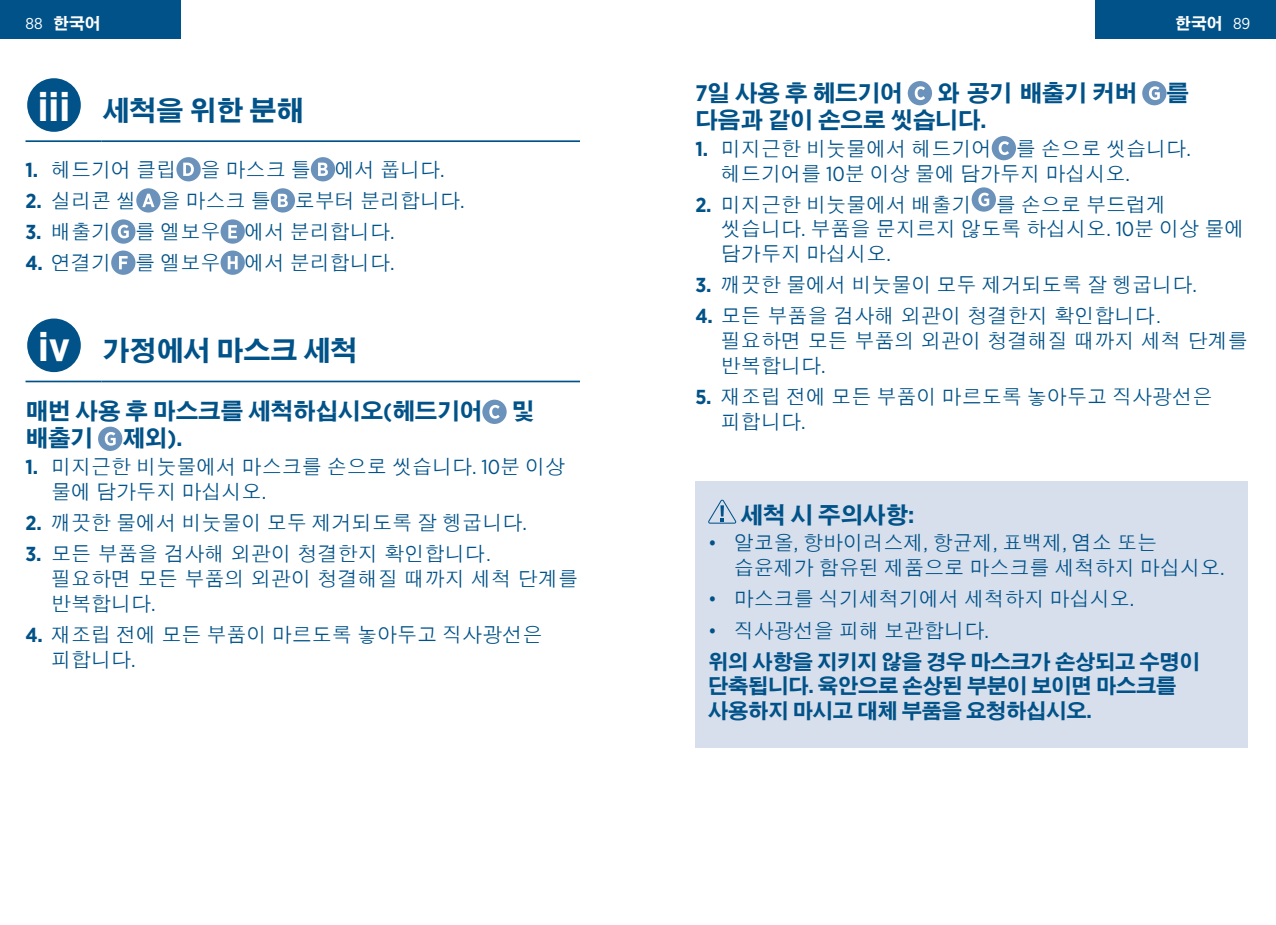
<style>
.page{position:relative;width:1276px;height:925px;background:#fff}
.page>*{position:absolute;margin:0;border:0;box-sizing:border-box;transform-origin:0 0}
.t1{font:27px "H2 gtr E";color:#005288}
.t2{font:22.5px "H2 gtr E";color:#005288}
.t3{font:20.25px/24.8px "H2 gtr M";letter-spacing:-.01em;color:#005288}
.t4{font:20.25px/24.8px "H2 gtr E";letter-spacing:-.01em;color:#005288}
.t5{font:15.75px "H2 gtr E";color:#fff}
.s1{font-family:"Gotham Narrow"}
.s2{font-family:"Gotham Narrow";font-weight:700;font-size:40.27px;color:#fff}
.s3{font-family:"Gotham Narrow";font-weight:700}
</style>
<div class="page">
<div style="left:0;top:0;width:180px;height:38px;background:#005288"></div>
<div style="left:1095px;top:0;width:181px;height:38px;background:#005288"></div>
<hr style="left:26px;top:140px;width:75px;height:2px;background:#005288">
<hr style="left:101px;top:140px;width:479px;height:2px;background:#005288">
<div style="left:27px;top:78px;width:54px;height:54px;background:#005288;border-radius:50%"></div>
<div style="left:176px;top:157px;width:25px;height:24px;background:#6a92bb;border-radius:50%"></div>
<svg style="left:183px;top:163px;width:11px;height:13px"></svg>
<div style="left:311px;top:157px;width:24px;height:24px;background:#6a92bb;border-radius:50%"></div>
<svg style="left:318px;top:163px;width:10px;height:13px"></svg>
<div style="left:136px;top:188px;width:25px;height:25px;background:#6a92bb;border-radius:50%"></div>
<svg style="left:142px;top:194px;width:12px;height:13px"></svg>
<div style="left:271px;top:188px;width:24px;height:25px;background:#6a92bb;border-radius:50%"></div>
<svg style="left:278px;top:194px;width:10px;height:13px"></svg>
<div style="left:111px;top:219px;width:24px;height:25px;background:#6a92bb;border-radius:50%"></div>
<svg style="left:118px;top:225px;width:11px;height:13px"></svg>
<div style="left:220px;top:219px;width:25px;height:25px;background:#6a92bb;border-radius:50%"></div>
<svg style="left:228px;top:225px;width:9px;height:13px"></svg>
<div style="left:111px;top:250px;width:24px;height:25px;background:#6a92bb;border-radius:50%"></div>
<svg style="left:119px;top:256px;width:9px;height:13px"></svg>
<svg style="left:220px;top:250px;width:25px;height:25px"></svg>
<svg style="left:228px;top:256px;width:10px;height:13px"></svg>
<hr style="left:26px;top:381px;width:75px;height:1px;background:#005288">
<hr style="left:101px;top:381px;width:479px;height:1px;background:#005288">
<div style="left:27px;top:318px;width:54px;height:54px;background:#005288;border-radius:50%"></div>
<div style="left:482px;top:400px;width:24px;height:24px;background:#6a92bb;border-radius:50%"></div>
<svg style="left:489px;top:405px;width:11px;height:14px"></svg>
<div style="left:98px;top:427px;width:24px;height:24px;background:#6a92bb;border-radius:50%"></div>
<svg style="left:105px;top:432px;width:11px;height:14px"></svg>
<div style="left:907px;top:81px;width:25px;height:24px;background:#6a92bb;border-radius:50%"></div>
<svg style="left:914px;top:86px;width:11px;height:14px"></svg>
<div style="left:1142px;top:81px;width:24px;height:24px;background:#6a92bb;border-radius:50%"></div>
<svg style="left:1149px;top:86px;width:10px;height:14px"></svg>
<div style="left:991px;top:136px;width:25px;height:24px;background:#6a92bb;border-radius:50%"></div>
<svg style="left:998px;top:141px;width:11px;height:14px"></svg>
<div style="left:971px;top:187px;width:25px;height:25px;background:#6a92bb;border-radius:50%"></div>
<svg style="left:978px;top:193px;width:11px;height:13px"></svg>
<div style="left:695px;top:481px;width:553px;height:266px;background:#d7dfec"></div>
<svg style="left:708px;top:499px;width:28px;height:25px"></svg>
<svg style="left:720px;top:505px;width:4px;height:11px"></svg>
<p class="t5" style="left:26px;top:16px;width:77px"><span class="s1">88</span> 한국어</p>
<h1 class="t1" style="left:38px;top:97px;width:267px"><span class="s2">iii</span> 세척을 위한 분해</h1>
<p class="t3" style="left:26px;top:157px;width:421px"><span class="s3">1.</span> 헤드기어 클립 을 마스크 틀 에서 풉니다<span class="s1">.</span></p>
<p class="t3" style="left:26px;top:188px;width:441px"><span class="s3">2.</span> 실리콘 씰 을 마스크 틀 로부터 분리합니다<span class="s1">.</span></p>
<p class="t3" style="left:26px;top:220px;width:370px"><span class="s3">3.</span> 배출기 를 엘보우 에서 분리합니다<span class="s1">.</span></p>
<p class="t3" style="left:26px;top:251px;width:370px"><span class="s3">4.</span> 연결기 를 엘보우 에서 분리합니다<span class="s1">.</span></p>
<h1 class="t1" style="left:38px;top:337px;width:321px"><span class="s2">iv</span> 가정에서 마스크 세척</h1>
<p class="t2" style="left:26px;top:400px;width:458px">매번 사용 후 마스크를 세척하십시오<span class="s3">(</span>헤드기어</p>
<p class="t2" style="left:512px;top:400px;width:24px">및</p>
<p class="t2" style="left:26px;top:427px;width:69px">배출기</p>
<p class="t2" style="left:122px;top:427px;width:62px">제외<span class="s3">).</span></p>
<p class="t3" style="left:51px;top:455px;width:516px;text-indent:-26px"><span class="s3">1.</span> 미지근한 비눗물에서 마스크를 손으로 씻습니다<span class="s1">. 10</span>분 이상 물에 담가두지 마십시오<span class="s1">.</span></p>
<p class="t3" style="left:26px;top:511px;width:503px"><span class="s3">2.</span> 깨끗한 물에서 비눗물이 모두 제거되도록 잘 헹굽니다<span class="s1">.</span></p>
<p class="t3" style="left:51px;top:542px;width:529px;text-indent:-26px"><span class="s3">3.</span> 모든 부품을 검사해 외관이 청결한지 확인합니다.<br>필요하면 모든 부품의 외관이 청결해질 때까지 세척 단계를 반복합니다<span class="s1">.</span></p>
<p class="t3" style="left:51px;top:622px;width:493px;text-indent:-26px"><span class="s3">4.</span> 재조립 전에 모든 부품이 마르도록 놓아두고 직사광선은 피합니다<span class="s1">.</span></p>
<p class="t5" style="left:1175px;top:16px;width:77px">한국어 <span class="s1">89</span></p>
<p class="t2" style="left:695px;top:82px;width:209px"><span class="s3">7</span>일 사용 후 헤드기어</p>
<p class="t2" style="left:937px;top:82px;width:202px">와 공기 배출기 커버</p>
<p class="t2" style="left:1166px;top:82px;width:24px">를</p>
<p class="t2" style="left:695px;top:109px;width:293px">다음과 같이 손으로 씻습니다<span class="s3">.</span></p>
<p class="t3" style="left:721px;top:136px;width:471px;text-indent:-26px"><span class="s3">1.</span> 미지근한 비눗물에서 헤드기어 를 손으로 씻습니다<span class="s1">. </span>헤드기어를 <span class="s1">10</span>분 이상 물에 담가두지 마십시오<span class="s1">.</span></p>
<p class="t3" style="left:721px;top:192px;width:525px;text-indent:-26px"><span class="s3">2.</span> 미지근한 비눗물에서 배출기 를 손으로 부드럽게 씻습니다<span class="s1">.</span> 부품을 문지르지 않도록 하십시오<span class="s1">. 10</span>분 이상 물에 담가두지 마십시오<span class="s1">.</span></p>
<p class="t3" style="left:695px;top:273px;width:503px"><span class="s3">3.</span> 깨끗한 물에서 비눗물이 모두 제거되도록 잘 헹굽니다<span class="s1">.</span></p>
<p class="t3" style="left:721px;top:304px;width:529px;text-indent:-26px"><span class="s3">4.</span> 모든 부품을 검사해 외관이 청결한지 확인합니다.<br>필요하면 모든 부품의 외관이 청결해질 때까지 세척 단계를 반복합니다<span class="s1">.</span></p>
<p class="t3" style="left:721px;top:384px;width:493px;text-indent:-26px"><span class="s3">5.</span> 재조립 전에 모든 부품이 마르도록 놓아두고 직사광선은 피합니다<span class="s1">.</span></p>
<p class="t2" style="left:740px;top:503px;width:175px">세척 시 주의사항<span class="s3">:</span></p>
<p class="t3" style="left:733px;top:531px;width:492px;text-indent:-26px"><span class="s1">•</span> 알코올<span class="s1">,</span> 항바이러스제<span class="s1">,</span> 항균제<span class="s1">,</span> 표백제<span class="s1">,</span> 염소 또는 습윤제가 함유된 제품으로 마스크를 세척하지 마십시오<span class="s1">.</span></p>
<p class="t3" style="left:708px;top:587px;width:428px"><span class="s1">•</span> 마스크를 식기세척기에서 세척하지 마십시오<span class="s1">.</span></p>
<p class="t3" style="left:708px;top:618px;width:282px"><span class="s1">•</span> 직사광선을 피해 보관합니다<span class="s1">.</span></p>
<p class="t4" style="left:708px;top:649px;width:493px">위의 사항을 지키지 않을 경우 마스크가 손상되고 수명이 단축됩니다<span class="s3">.</span> 육안으로 손상된 부분이 보이면 마스크를 사용하지 마시고 대체 부품을 요청하십시오<span class="s3">.</span></p>
</div>
